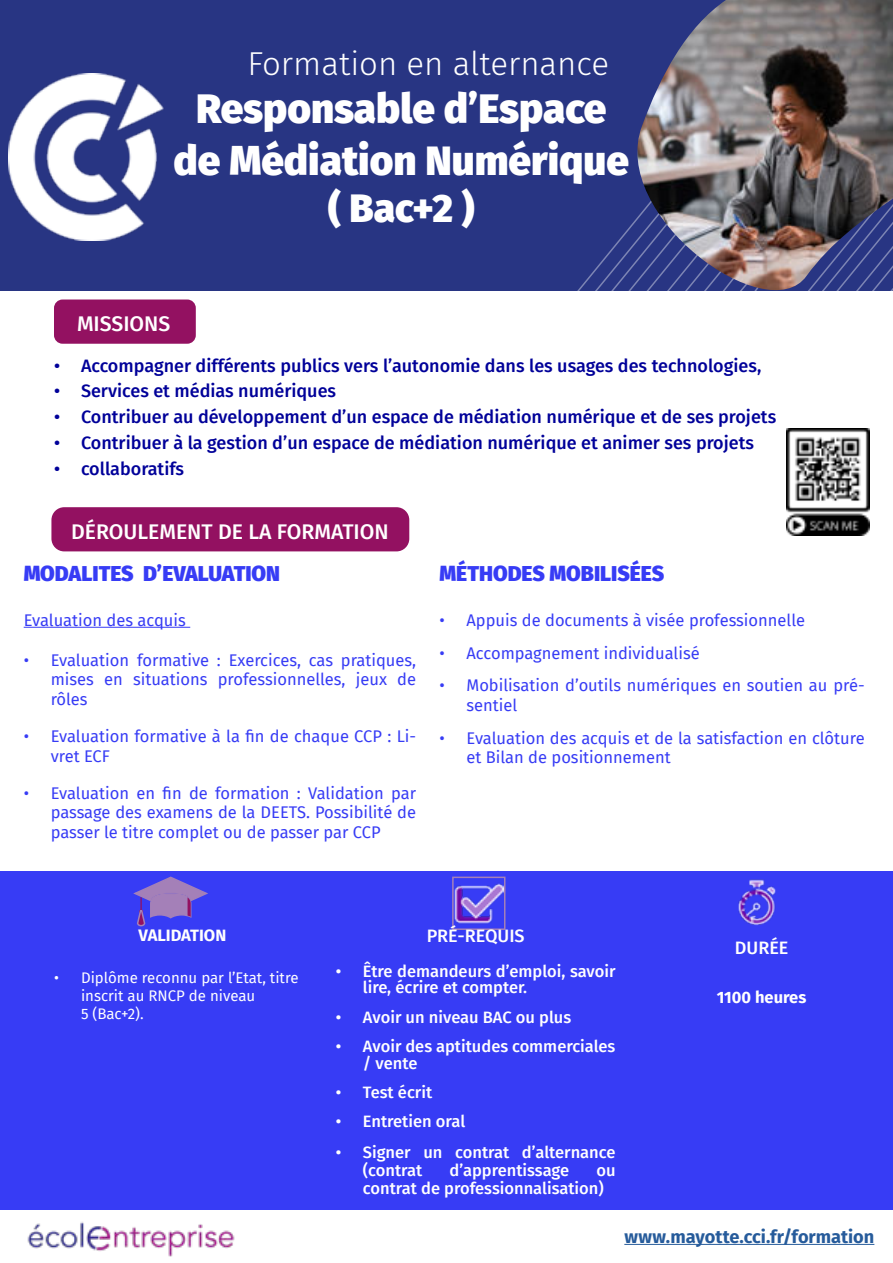
<style>
.page{position:relative;width:893px;height:1263px;background:#fff}
.page>*{position:absolute;margin:0;border:0;box-sizing:border-box;transform-origin:0 0}
.t1{font:900 40.5px/52.2px "Fira Sans";color:#fff;text-align:center}
.t2{font:900 39px "Fira Sans";color:#fff}
.t3{font:300 33px "Fira Sans";color:#fff}
.t4{font:900 21.15px "Fira Sans";color:#373cf5}
.t5{font:500 21.15px "Fira Sans";color:#fff}
.t6{font:700 18.15px "Fira Sans";letter-spacing:-.005em;color:#265b9b}
.t7{font:500 18px "Fira Sans";color:#009}
.t8{font:500 18px "Fira Sans";color:#fff}
.t9{font:16.5px/19.8px "Fira Sans";color:#373cf5}
.t10{font:500 16.5px/16.5px "Fira Sans";color:#fff}
.t11{font:700 16.5px "Fira Sans";color:#fff}
.t12{font:15px/18px "Fira Sans";color:#fff}
</style>
<div class="page">
<div style="left:0;top:871px;width:893px;height:338px;background:#373cf5"></div>
<div style="left:0;top:0;width:893px;height:290px;background:#283583"></div>
<svg style="left:549px;top:219px;width:87px;height:72px"></svg>
<img style="left:636px;top:0;width:257px;height:291px">
<hr style="left:24px;top:627px;width:166px;height:1px;background:#373cf5">
<img style="left:738px;top:879px;width:38px;height:46px">
<img style="left:455px;top:883px;width:47px;height:41px">
<div style="left:452px;top:876px;width:53px;height:54px;border:2px solid #a480b8"></div>
<hr style="left:624px;top:1244px;width:250px;height:1px;background:#265b9b">
<img style="left:9px;top:73px;width:155px;height:167px">
<div style="left:51px;top:507px;width:358px;height:44px;background:#931161;border-radius:13px"></div>
<div style="left:54px;top:299px;width:142px;height:45px;background:#931161;border-radius:9px"></div>
<img style="left:13px;top:1209px;width:236px;height:48px">
<svg style="left:133px;top:876px;width:75px;height:51px"></svg>
<img style="left:787px;top:428px;width:83px;height:107px">
<h3 class="t3" style="left:247px;top:40px;width:363px">Formation en alternance</h3>
<h1 class="t1" style="left:174px;top:83px;width:457px">Responsable d’Espace de Médiation Numérique</h1>
<h2 class="t2" style="left:328px;top:181px;width:148px">( Bac+2 )</h2>
<p class="t5" style="left:77px;top:309px;width:95px">MISSIONS</p>
<p class="t7" style="left:54px;top:353px;width:709px">• Accompagner différents publics vers l’autonomie dans les usages des technologies,</p>
<p class="t7" style="left:54px;top:378px;width:284px">• Services et médias numériques</p>
<p class="t7" style="left:54px;top:404px;width:724px">• Contribuer au développement d’un espace de médiation numérique et de ses projets</p>
<p class="t7" style="left:54px;top:430px;width:702px">• Contribuer à la gestion d’un espace de médiation numérique et animer ses projets</p>
<p class="t7" style="left:54px;top:456px;width:132px">• collaboratifs</p>
<p class="t5" style="left:71px;top:517px;width:319px">DÉROULEMENT DE LA FORMATION</p>
<p class="t4" style="left:24px;top:558px;width:258px">MODALITES D’EVALUATION</p>
<p class="t9" style="left:24px;top:610px;width:164px">Evaluation des acquis</p>
<p class="t9" style="left:51px;top:650px;width:367px;text-align:justify;text-indent:-27px">• Evaluation formative : Exercices, cas pratiques, mises en situations professionnelles, jeux de rôles</p>
<p class="t9" style="left:51px;top:726px;width:367px;text-indent:-27px">• Evaluation formative à la fin de chaque CCP : Li&shy;vret ECF</p>
<p class="t9" style="left:51px;top:783px;width:367px;text-align:justify;text-indent:-27px">• Evaluation en fin de formation : Validation par passage des examens de la DEETS. Possibilité de passer le titre complet ou de passer par CCP</p>
<p class="t4" style="left:439px;top:558px;width:226px">MÉTHODES MOBILISÉES</p>
<p class="t9" style="left:439px;top:610px;width:367px">• Appuis de documents à visée professionnelle</p>
<p class="t9" style="left:439px;top:643px;width:262px">• Accompagnement individualisé</p>
<p class="t9" style="left:466px;top:675px;width:400px;text-indent:-27px">• Mobilisation d’outils numériques en soutien au pré&shy;sentiel</p>
<p class="t9" style="left:466px;top:728px;width:400px;text-indent:-27px">• Evaluation des acquis et de la satisfaction en clôture et Bilan de positionnement</p>
<p class="t11" style="left:139px;top:924px;width:89px">VALIDATION</p>
<p class="t12" style="left:81px;top:969px;width:219px;text-indent:-27px">• Diplôme reconnu par l’Etat, titre inscrit au RNCP de niveau<br>5 (Bac+2).</p>
<p class="t8" style="left:427px;top:923px;width:100px">PRÉ-REQUIS</p>
<p class="t10" style="left:363px;top:963px;width:254px;text-indent:-27px">• Être demandeurs d’emploi, savoir lire, écrire et compter.</p>
<p class="t10" style="left:336px;top:1009px;width:237px">• Avoir un niveau BAC ou plus</p>
<p class="t10" style="left:363px;top:1038px;width:254px;text-indent:-27px">• Avoir des aptitudes commerciales / vente</p>
<p class="t10" style="left:336px;top:1084px;width:98px">• Test écrit</p>
<p class="t10" style="left:336px;top:1113px;width:131px">• Entretien oral</p>
<p class="t10" style="left:363px;top:1143px;width:254px;line-height:18px;text-indent:-27px">• Signer un contrat d’alternance (contrat</p>
<p class="t10" style="left:450px;top:1162px;width:121px">d’apprentissage</p>
<p class="t10" style="left:363px;top:1161px;width:254px;line-height:18px;text-indent:233px">ou contrat de professionnalisation)</p>
<p class="t8" style="left:735px;top:935px;width:55px">DURÉE</p>
<p class="t11" style="left:717px;top:986px;width:91px">1100 heures</p>
<p class="t6" style="left:624px;top:1224px;width:251px">www.mayotte.cci.fr/formation</p>
</div>
